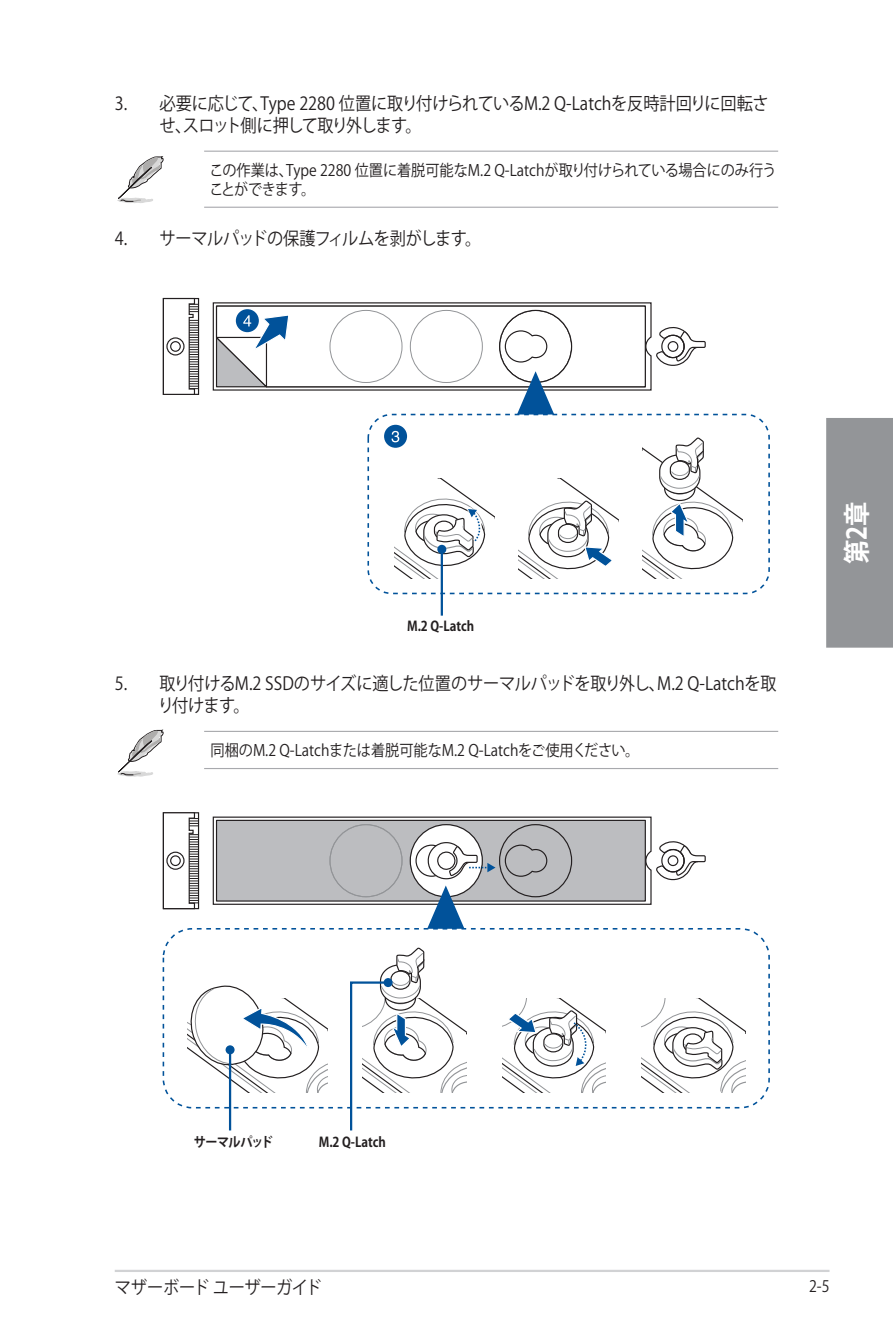
<style>
.page{position:relative;width:893px;height:1340px;background:#fff}
.page>*{position:absolute;margin:0;border:0;box-sizing:border-box;transform-origin:0 0}
.t1{font:700 27px "Koz Go Pro";color:#fff;scale:.9 1}
.t2{font:18px/21.6px "Koz Go Pro";letter-spacing:-.02em;color:#231f20;scale:.9 1}
.t3{font:15.75px/18.9px "Koz Go Pro";color:#231f20;scale:.9 1}
.t4{font:700 13.5px "Koz Go Pro";color:#231f20;scale:.9 1}
.t5{font:700 13.5px "Koz Go Pro";letter-spacing:-.055em;color:#231f20;scale:.9 1}
</style>
<div class="page">
<hr style="left:115px;top:1269px;width:714px;height:2px;background:#d1d2d4">
<div style="left:826px;top:418px;width:67px;height:229px;background:#939598"></div>
<hr style="left:204px;top:151px;width:574px;height:1px;background:#a8a9ad">
<hr style="left:204px;top:207px;width:574px;height:1px;background:#a8a9ad">
<svg style="left:117px;top:156px;width:47px;height:47px"></svg>
<div style="left:163px;top:812px;width:36px;height:97px;border:1px solid #231f20"></div>
<hr style="left:163px;top:841px;width:36px;height:1px;background:#231f20">
<hr style="left:163px;top:839px;width:36px;height:1px;background:#231f20">
<hr style="left:163px;top:836px;width:36px;height:1px;background:#231f20">
<hr style="left:163px;top:834px;width:36px;height:1px;background:#231f20">
<hr style="left:163px;top:851px;width:36px;height:1px;background:#231f20">
<hr style="left:163px;top:848px;width:36px;height:1px;background:#231f20">
<hr style="left:163px;top:846px;width:36px;height:1px;background:#231f20">
<hr style="left:163px;top:844px;width:36px;height:1px;background:#231f20">
<hr style="left:163px;top:861px;width:36px;height:1px;background:#231f20">
<hr style="left:163px;top:858px;width:36px;height:1px;background:#231f20">
<hr style="left:163px;top:856px;width:36px;height:1px;background:#231f20">
<hr style="left:163px;top:853px;width:36px;height:1px;background:#231f20">
<hr style="left:163px;top:870px;width:36px;height:1px;background:#231f20">
<hr style="left:163px;top:868px;width:36px;height:1px;background:#231f20">
<hr style="left:163px;top:866px;width:36px;height:1px;background:#231f20">
<hr style="left:163px;top:863px;width:36px;height:1px;background:#231f20">
<hr style="left:163px;top:880px;width:36px;height:1px;background:#231f20">
<hr style="left:163px;top:878px;width:36px;height:1px;background:#231f20">
<hr style="left:163px;top:875px;width:36px;height:1px;background:#231f20">
<hr style="left:163px;top:873px;width:36px;height:1px;background:#231f20">
<hr style="left:163px;top:890px;width:36px;height:1px;background:#231f20">
<hr style="left:163px;top:887px;width:36px;height:1px;background:#231f20">
<hr style="left:163px;top:885px;width:36px;height:1px;background:#231f20">
<hr style="left:163px;top:883px;width:36px;height:1px;background:#231f20">
<hr style="left:163px;top:892px;width:36px;height:1px;background:#231f20">
<hr style="left:163px;top:902px;width:36px;height:1px;background:#231f20">
<hr style="left:163px;top:900px;width:36px;height:1px;background:#231f20">
<hr style="left:163px;top:897px;width:36px;height:1px;background:#231f20">
<hr style="left:163px;top:895px;width:36px;height:1px;background:#231f20">
<hr style="left:163px;top:825px;width:36px;height:1px;background:#231f20">
<hr style="left:163px;top:823px;width:36px;height:1px;background:#231f20">
<hr style="left:163px;top:820px;width:36px;height:1px;background:#231f20">
<hr style="left:163px;top:818px;width:36px;height:1px;background:#231f20">
<svg style="left:162px;top:812px;width:34px;height:97px"></svg>
<div style="left:166px;top:851px;width:19px;height:18px;border:1px solid #231f20;border-radius:50%"></div>
<div style="left:170px;top:855px;width:11px;height:11px;border:1px solid #231f20;border-radius:50%"></div>
<div style="left:163px;top:928px;width:607px;height:180px;border:2px dashed #01529a;border-radius:29px"></div>
<svg style="left:502px;top:998px;width:103px;height:94px"></svg>
<svg style="left:642px;top:998px;width:103px;height:94px"></svg>
<svg style="left:187px;top:985px;width:140px;height:107px"></svg>
<svg style="left:212px;top:816px;width:494px;height:112px"></svg>
<hr style="left:229px;top:1049px;width:2px;height:81px;background:#01529a">
<div style="left:226px;top:1045px;width:9px;height:9px;background:#01529a;border-radius:50%"></div>
<svg style="left:349px;top:947px;width:117px;height:184px"></svg>
<div style="left:384px;top:978px;width:9px;height:9px;background:#01529a;border-radius:50%"></div>
<hr style="left:204px;top:730px;width:574px;height:2px;background:#a8a9ad">
<hr style="left:204px;top:768px;width:574px;height:1px;background:#a8a9ad">
<svg style="left:117px;top:729px;width:47px;height:48px"></svg>
<div style="left:163px;top:298px;width:36px;height:97px;border:1px solid #231f20"></div>
<hr style="left:163px;top:327px;width:36px;height:1px;background:#231f20">
<hr style="left:163px;top:325px;width:36px;height:1px;background:#231f20">
<hr style="left:163px;top:322px;width:36px;height:1px;background:#231f20">
<hr style="left:163px;top:320px;width:36px;height:1px;background:#231f20">
<hr style="left:163px;top:337px;width:36px;height:1px;background:#231f20">
<hr style="left:163px;top:334px;width:36px;height:1px;background:#231f20">
<hr style="left:163px;top:332px;width:36px;height:1px;background:#231f20">
<hr style="left:163px;top:330px;width:36px;height:1px;background:#231f20">
<hr style="left:163px;top:347px;width:36px;height:1px;background:#231f20">
<hr style="left:163px;top:344px;width:36px;height:1px;background:#231f20">
<hr style="left:163px;top:342px;width:36px;height:1px;background:#231f20">
<hr style="left:163px;top:339px;width:36px;height:1px;background:#231f20">
<hr style="left:163px;top:356px;width:36px;height:1px;background:#231f20">
<hr style="left:163px;top:354px;width:36px;height:1px;background:#231f20">
<hr style="left:163px;top:352px;width:36px;height:1px;background:#231f20">
<hr style="left:163px;top:349px;width:36px;height:1px;background:#231f20">
<hr style="left:163px;top:366px;width:36px;height:1px;background:#231f20">
<hr style="left:163px;top:364px;width:36px;height:1px;background:#231f20">
<hr style="left:163px;top:361px;width:36px;height:1px;background:#231f20">
<hr style="left:163px;top:359px;width:36px;height:1px;background:#231f20">
<hr style="left:163px;top:376px;width:36px;height:1px;background:#231f20">
<hr style="left:163px;top:373px;width:36px;height:1px;background:#231f20">
<hr style="left:163px;top:371px;width:36px;height:1px;background:#231f20">
<hr style="left:163px;top:369px;width:36px;height:1px;background:#231f20">
<hr style="left:163px;top:378px;width:36px;height:1px;background:#231f20">
<hr style="left:163px;top:388px;width:36px;height:1px;background:#231f20">
<hr style="left:163px;top:386px;width:36px;height:1px;background:#231f20">
<hr style="left:163px;top:383px;width:36px;height:1px;background:#231f20">
<hr style="left:163px;top:381px;width:36px;height:1px;background:#231f20">
<hr style="left:163px;top:311px;width:36px;height:1px;background:#231f20">
<hr style="left:163px;top:309px;width:36px;height:1px;background:#231f20">
<hr style="left:163px;top:306px;width:36px;height:1px;background:#231f20">
<hr style="left:163px;top:304px;width:36px;height:1px;background:#231f20">
<svg style="left:162px;top:297px;width:34px;height:98px"></svg>
<div style="left:166px;top:337px;width:19px;height:18px;border:1px solid #231f20;border-radius:50%"></div>
<div style="left:170px;top:341px;width:11px;height:11px;border:1px solid #231f20;border-radius:50%"></div>
<div style="left:367px;top:414px;width:403px;height:180px;border:2px dashed #01529a;border-radius:23px"></div>
<svg style="left:519px;top:478px;width:100px;height:100px"></svg>
<svg style="left:643px;top:437px;width:100px;height:141px"></svg>
<svg style="left:395px;top:478px;width:100px;height:100px"></svg>
<hr style="left:441px;top:549px;width:2px;height:66px;background:#01529a">
<div style="left:437px;top:545px;width:9px;height:9px;background:#01529a;border-radius:50%"></div>
<div style="left:384px;top:425px;width:23px;height:23px;background:#01529a;border-radius:50%"></div>
<svg style="left:391px;top:431px;width:8px;height:11px"></svg>
<svg style="left:212px;top:302px;width:494px;height:112px"></svg>
<p class="t2" style="left:159px;top:93px;width:678px;text-indent:-45px">3. 必要に応じて、Type 2280 位置に取り付けられているM.2 Q-Latchを反時計回りに回転させ、スロット側に押して取り外します。</p>
<p class="t3" style="left:209px;top:161px;width:631px">この作業は、Type 2280 位置に着脱可能なM.2 Q-Latchが取り付けられている場合にのみ行うことができます。</p>
<p class="t2" style="left:115px;top:228px;width:409px">4. サーマルパッドの保護フィルムを剥がします。</p>
<p class="t4" style="left:407px;top:617px;width:76px">M.2 Q-Latch</p>
<p class="t2" style="left:158px;top:673px;width:689px;text-indent:-43px">5. 取り付けるM.2 SSDのサイズに適した位置のサーマルパッドを取り外し、M.2 Q-Latchを取り付けます。</p>
<p class="t3" style="left:210px;top:741px;width:478px">同梱のM.2 Q-Latchまたは着脱可能なM.2 Q-Latchをご使用ください。</p>
<h1 class="t1" style="left:839px;top:564px;width:71px;rotate:-90deg">第2章</h1>
<p class="t5" style="left:194px;top:1133px;width:89px">サーマルパッド</p>
<p class="t4" style="left:319px;top:1133px;width:76px">M.2 Q-Latch</p>
<p class="t2" style="left:115px;top:1276px;width:231px">マザーボード ユーザーガイド</p>
<p class="t3" style="left:809px;top:1277px;width:24px">2-5</p>
</div>
